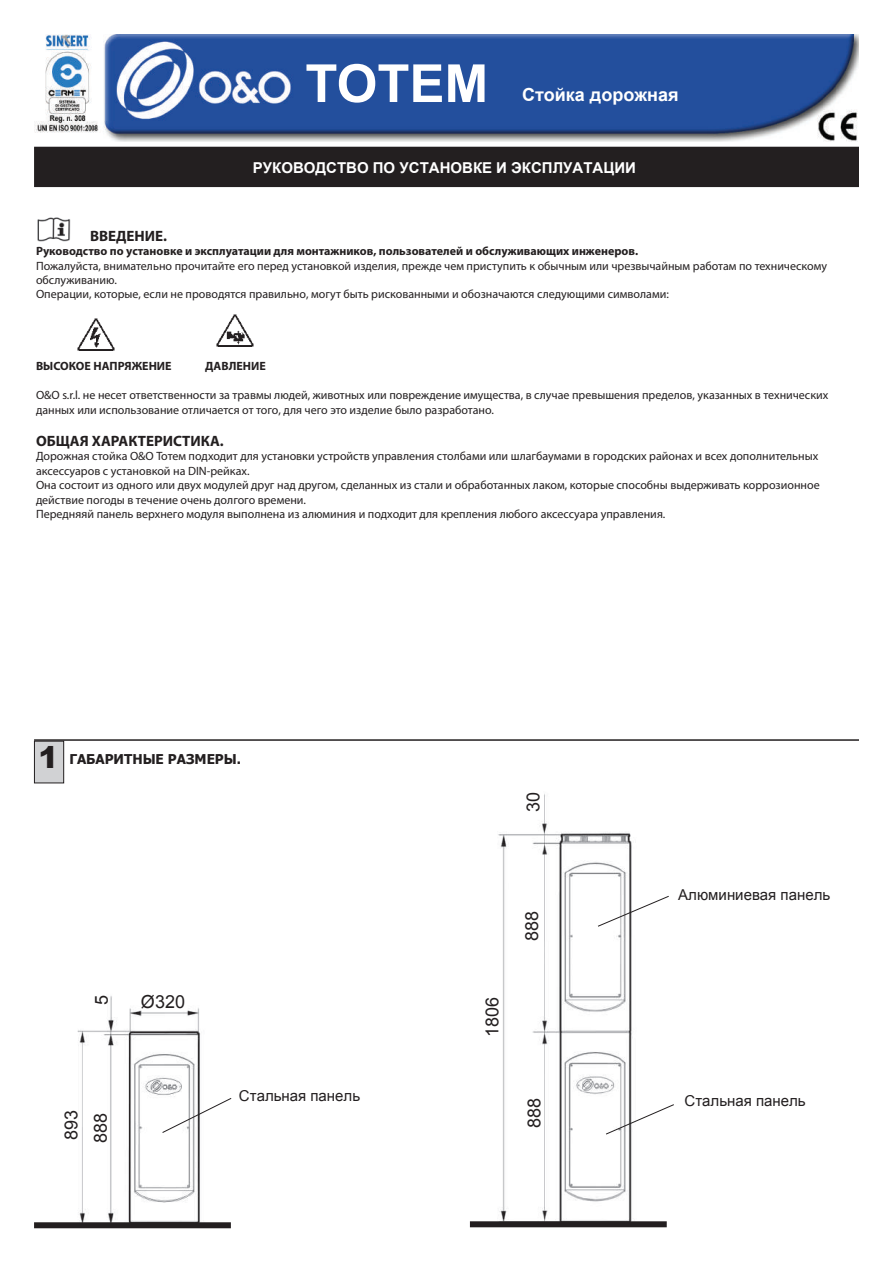
<style>
.page{position:relative;width:893px;height:1263px;background:#fff}
.page>*{position:absolute;margin:0;border:0;box-sizing:border-box;transform-origin:0 0}
.t1{font:700 52.5px "Arial";color:#fff}
.t2{font:900 30px "Arial";color:#231f20}
.t3{font:18px/29.2px "Arial";color:#231f20}
.t4{font:700 18px "Arial";color:#fff}
.t5{font:15px "Arial";color:#231f20}
.t6{font:700 15px "Arial";color:#fff}
.t7{font:700 15px "Myriad Pro";color:#231f20}
.t8{font:700 13.5px "Tahoma";color:#231f20}
.t9{font:12px/14.4px "Myriad Pro";color:#231f20}
.t10{font:700 12px "Myriad Pro";color:#231f20}
</style>
<div class="page">
<img style="left:66px;top:996px;width:162px;height:233px">
<img style="left:34px;top:34px;width:825px;height:107px">
<div style="left:35px;top:147px;width:823px;height:39px;background:#231f20"></div>
<div style="left:34px;top:147px;width:825px;height:40px;border:2px solid #231f20"></div>
<img style="left:37px;top:217px;width:34px;height:25px">
<img style="left:78px;top:319px;width:37px;height:31px">
<img style="left:216px;top:315px;width:37px;height:32px">
<hr style="left:34px;top:739px;width:825px;height:2px;background:#231f20">
<div style="left:34px;top:741px;width:30px;height:42px;background:#d1d2d4"></div>
<div style="left:34px;top:741px;width:30px;height:42px;border:1px solid #231f20"></div>
<svg style="left:162px;top:1097px;width:70px;height:36px"></svg>
<div style="left:34px;top:1222px;width:197px;height:6px;background:#231f20"></div>
<img style="left:469px;top:794px;width:189px;height:434px">
<div style="left:470px;top:1221px;width:197px;height:6px;background:#231f20"></div>
<svg style="left:605px;top:1104px;width:69px;height:31px"></svg>
<svg style="left:597px;top:895px;width:72px;height:32px"></svg>
<h1 class="t1" style="left:305px;top:47px;width:184px">TOTEM</h1>
<h3 class="t4" style="left:522px;top:82px;width:158px">Стойка дорожная</h3>
<p class="t6" style="left:253px;top:158px;width:385px">РУКОВОДСТВО ПО УСТАНОВКЕ И ЭКСПЛУАТАЦИИ</p>
<p class="t7" style="left:90px;top:226px;width:79px">ВВЕДЕНИЕ.</p>
<p class="t10" style="left:36px;top:243px;width:604px">Руководство по установке и эксплуатации для монтажников, пользователей и обслуживающих инженеров.</p>
<p class="t9" style="left:36px;top:258px;width:792px">Пожалуйста, внимательно прочитайте его перед установкой изделия, прежде чем приступить к обычным или чрезвычайным работам по техническому обслуживанию.<br>Операции, которые, если не проводятся правильно, могут быть рискованными и обозначаются следующими символами:</p>
<p class="t10" style="left:36px;top:358px;width:137px">ВЫСОКОЕ НАПРЯЖЕНИЕ</p>
<p class="t10" style="left:205px;top:358px;width:62px">ДАВЛЕНИЕ</p>
<p class="t9" style="left:36px;top:388px;width:794px">O&amp;O s.r.l. не несет ответственности за травмы людей, животных или повреждение имущества, в случае превышения пределов, указанных в технических данных или использование отличается от того, для чего это изделие было разработано.</p>
<p class="t7" style="left:36px;top:431px;width:189px">ОБЩАЯ ХАРАКТЕРИСТИКА.</p>
<p class="t9" style="left:36px;top:449px;width:785px">Дорожная стойка О&amp;O Тотем подходит для установки устройств управления столбами или шлагбаумами в городских районах и всех дополнительных аксессуаров с установкой на DIN-рейках.<br>Она состоит из одного или двух модулей друг над другом, сделанных из стали и обработанных лаком, которые способны выдерживать коррозионное действие погоды в течение очень долгого времени.<br>Передняяй панель верхнего модуля выполнена из алюминия и подходит для крепления любого аксессуара управления.</p>
<h2 class="t2" style="left:39px;top:736px;width:22px">1</h2>
<p class="t8" style="left:69px;top:749px;width:173px">ГАБАРИТНЫЕ РАЗМЕРЫ.</p>
<h3 class="t3" style="left:87px;top:1005px;width:12px;rotate:-90deg">5</h3>
<h3 class="t3" style="left:141px;top:987px;width:46px">Ø320</h3>
<h3 class="t3" style="left:57px;top:1143px;width:34px;rotate:-90deg">893<br>888</h3>
<p class="t5" style="left:239px;top:1086px;width:123px">Стальная панель</p>
<h3 class="t3" style="left:519px;top:812px;width:22px;rotate:-90deg">30</h3>
<h3 class="t3" style="left:478px;top:1037px;width:42px;rotate:-90deg">1806</h3>
<h3 class="t3" style="left:518px;top:941px;width:32px;rotate:-90deg">888</h3>
<h3 class="t3" style="left:520px;top:1128px;width:32px;rotate:-90deg">888</h3>
<p class="t5" style="left:678px;top:884px;width:153px">Алюминиевая панель</p>
<p class="t5" style="left:685px;top:1090px;width:123px">Стальная панель</p>
</div>
